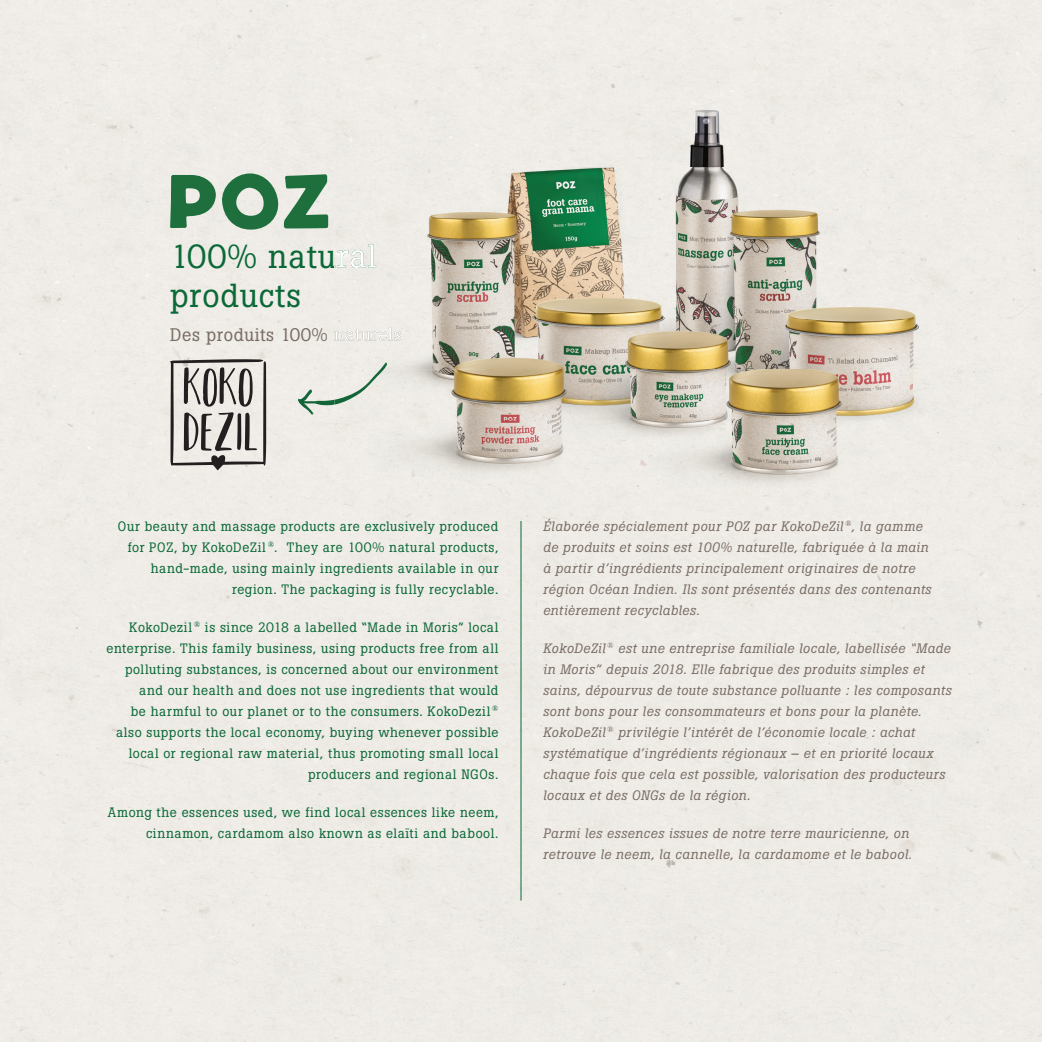
<style>
.page{position:relative;width:1042px;height:1042px;background:#fff}
.page>*{position:absolute;margin:0;border:0;box-sizing:border-box;transform-origin:0 0}
.t1{font:33px/39.6px "Boton";letter-spacing:.03em;color:#0b6938}
.t2{font:18px "Boton";letter-spacing:.03em;color:#796d65}
.t3{font:italic 13.5px/21px "Boton";letter-spacing:.04em;color:#796d65}
.t4{font:13.5px/21px "Boton";letter-spacing:.045em;color:#0b6938;text-align:right}
</style>
<div class="page">
<div style="left:176px;top:244px;width:158px;height:24px;background:#efece7"></div>
<div style="left:170px;top:328px;width:164px;height:16px;background:#efece7"></div>
<svg style="left:170px;top:359px;width:96px;height:111px;background:#b2afab"></svg>
<img style="left:221px;top:173px;width:58px;height:57px">
<img style="left:170px;top:175px;width:46px;height:53px">
<img style="left:284px;top:174px;width:44px;height:54px">
<img style="left:334px;top:67px;width:654px;height:454px">
<img style="left:334px;top:244px;width:43px;height:24px">
<img style="left:334px;top:328px;width:67px;height:16px">
<hr style="left:521px;top:521px;width:1px;height:379px;background:#0b6938">
<img style="left:298px;top:389px;width:36px;height:26px">
<img style="left:334px;top:362px;width:53px;height:42px">
<h1 class="t1" style="left:170px;top:236px;width:208px">100% natural products</h1>
<h2 class="t2" style="left:170px;top:323px;width:233px">Des produits 100% naturels</h2>
<p class="t4" style="left:118px;top:515px;width:382px">Our beauty and massage products are exclusively produced for POZ, by KokoDeZil <sup>®</sup>. They are 100% natural products, hand-made, using mainly ingredients available in our region. The packaging is fully recyclable.</p>
<p class="t4" style="left:107px;top:616px;width:393px">KokoDezil <sup>®</sup> is since 2018 a labelled “Made in Moris” local enterprise. This family business, using products free from all polluting substances, is concerned about our environment and our health and does not use ingredients that would<br>be harmful to our planet or to the consumers. KokoDezil <sup>® </sup>also supports the local economy, buying whenever possible local or regional raw material, thus promoting small local producers and regional NGOs.</p>
<p class="t4" style="left:108px;top:801px;width:392px">Among the essences used, we find local essences like neem, cinnamon, cardamom also known as elaïti and babool.</p>
<p class="t3" style="left:543px;top:515px;width:390px">Élaborée spécialement pour POZ par KokoDeZil <sup>®</sup>, la gamme de produits et soins est 100% naturelle, fabriquée à la main à partir d’ingrédients principalement originaires de notre région Océan Indien. Ils sont présentés dans des contenants entièrement recyclables.</p>
<p class="t3" style="left:543px;top:637px;width:410px">KokoDeZil <sup>®</sup> est une entreprise familiale locale, labellisée “Made in Moris” depuis 2018. Elle fabrique des produits simples et sains, dépourvus de toute substance polluante : les composants sont bons pour les consommateurs et bons pour la planète.<br>KokoDeZil <sup>®</sup> privilégie l’intérêt de l’économie locale : achat systématique d’ingrédients régionaux – et en priorité locaux chaque fois que cela est possible, valorisation des producteurs locaux et des ONGs de la région.</p>
<p class="t3" style="left:543px;top:822px;width:370px">Parmi les essences issues de notre terre mauricienne, on retrouve le neem, la cannelle, la cardamome et le babool.</p>
</div>
